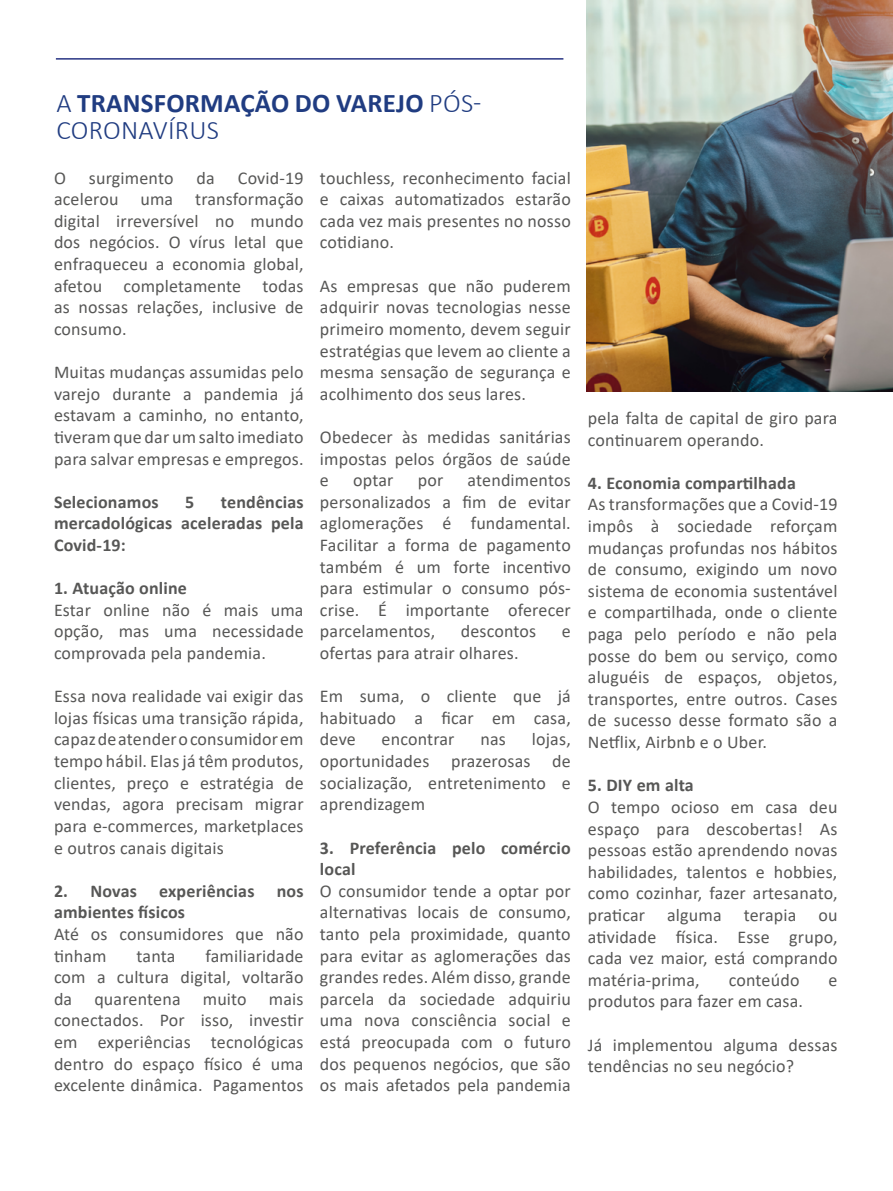
<style>
.page{position:relative;width:893px;height:1191px;background:#fff}
.page>*{position:absolute;margin:0;border:0;box-sizing:border-box;transform-origin:0 0}
.t1{font:700 27px/27px "Calibri";letter-spacing:.01em;color:#203c81}
.t2{font:18px/21.6px "Calibri";letter-spacing:.01em;color:#575756;text-align:justify}
.t3{font:700 18px/21.6px "Calibri";letter-spacing:.01em;color:#575756}
.s1{font-weight:300}
</style>
<div class="page">
<hr style="left:56px;top:58px;width:507px;height:2px;background:#283583">
<img style="left:587px;top:0;width:306px;height:391px">
<h1 class="t1" style="left:56px;top:89px;width:426px"><span class="s1">A</span> TRANSFORMAÇÃO DO VAREJO <span class="s1">PÓS-<br>CORONAVÍRUS</span></h1>
<p class="t2" style="left:54px;top:166px;width:13px">O</p>
<p class="t2" style="left:89px;top:166px;width:86px">surgimento</p>
<p class="t2" style="left:197px;top:166px;width:20px">da</p>
<p class="t2" style="left:320px;top:166px;width:252px">touchless, reconhecimento facial e caixas automatizados estarão cada vez mais presentes no nosso cotidiano.</p>
<p class="t2" style="left:320px;top:274px;width:252px">As empresas que não puderem adquirir novas tecnologias nesse primeiro momento, devem seguir estratégias que levem ao cliente a mesma sensação de segurança e acolhimento dos seus lares.</p>
<p class="t2" style="left:320px;top:426px;width:252px">Obedecer às medidas sanitárias impostas pelos órgãos de saúde e</p>
<p class="t2" style="left:54px;top:166px;width:251px;text-indent:184px">Covid-19 acelerou uma transformação digital irreversível no mundo dos negócios. O vírus letal que enfraqueceu a economia global, afetou completamente todas as nossas relações, inclusive de consumo.</p>
<p class="t2" style="left:54px;top:361px;width:251px">Muitas mudanças assumidas pelo varejo durante a pandemia já estavam a caminho, no entanto, tiveram que dar um salto imediato para salvar empresas e empregos.</p>
<p class="t3" style="left:54px;top:491px;width:106px">Selecionamos</p>
<p class="t3" style="left:185px;top:491px;width:11px">5</p>
<p class="t2" style="left:320px;top:469px;width:252px;text-indent:148px">atendimentos personalizados a fim de evitar aglomerações é fundamental.<br>Facilitar a forma de pagamento também é um forte incentivo para estimular o consumo pós&shy;crise. É importante oferecer parcelamentos,</p>
<p class="t2" style="left:353px;top:469px;width:42px">optar</p>
<p class="t2" style="left:418px;top:469px;width:27px">por</p>
<p class="t3" style="left:54px;top:491px;width:251px;text-align:justify;text-indent:167px">tendências mercadológicas aceleradas pela Covid-19:</p>
<p class="t3" style="left:54px;top:577px;width:135px">1. Atuação online</p>
<p class="t2" style="left:54px;top:598px;width:251px">Estar online não é mais uma opção, mas uma necessidade comprovada pela pandemia.</p>
<p class="t2" style="left:54px;top:685px;width:251px">Essa nova realidade vai exigir das lojas físicas uma transição rápida, capaz de atender o consumidor em tempo hábil. Elas já têm produtos, clientes, preço e estratégia de vendas, agora precisam migrar para e-commerces, marketplaces e outros canais digitais</p>
<p class="t3" style="left:54px;top:879px;width:251px">2. Novas experiências nos ambientes físicos</p>
<p class="t2" style="left:54px;top:922px;width:251px">Até os consumidores que não tinham</p>
<p class="t2" style="left:461px;top:620px;width:77px">descontos</p>
<p class="t2" style="left:562px;top:620px;width:10px">e</p>
<p class="t2" style="left:320px;top:642px;width:200px">ofertas para atrair olhares.</p>
<p class="t2" style="left:320px;top:685px;width:252px">Em suma, o cliente que já habituado a ficar em casa, deve</p>
<p class="t2" style="left:320px;top:728px;width:252px;text-indent:212px">lojas, oportunidades prazerosas de socialização, entretenimento e aprendizagem</p>
<p class="t3" style="left:320px;top:836px;width:252px">3. Preferência pelo comércio local</p>
<p class="t2" style="left:320px;top:879px;width:252px">O consumidor tende a optar por alternativas locais de consumo, tanto pela proximidade, quanto para evitar as aglomerações das grandes redes. Além disso, grande parcela da sociedade adquiriu uma nova consciência social e está preocupada com o futuro dos pequenos negócios, que são os mais afetados pela pandemia</p>
<p class="t2" style="left:382px;top:728px;width:74px">encontrar</p>
<p class="t2" style="left:480px;top:728px;width:27px">nas</p>
<p class="t2" style="left:54px;top:944px;width:251px;text-indent:151px">familiaridade com a cultura digital, voltarão da quarentena muito mais conectados. Por isso, investir em experiências tecnológicas dentro do espaço físico é uma excelente dinâmica. Pagamentos</p>
<p class="t2" style="left:137px;top:944px;width:40px">tanta</p>
<p class="t2" style="left:588px;top:407px;width:251px">pela falta de capital de giro para continuarem operando.</p>
<p class="t3" style="left:588px;top:472px;width:209px">4. Economia compartilhada</p>
<p class="t2" style="left:588px;top:493px;width:251px">As transformações que a Covid-19 impôs à sociedade reforçam mudanças profundas nos hábitos de consumo, exigindo um novo sistema de economia sustentável e compartilhada, onde o cliente paga pelo período e não pela posse do bem ou serviço, como aluguéis de espaços, objetos, transportes, entre outros. Cases de sucesso desse formato são a Netflix, Airbnb e o Uber.</p>
<p class="t3" style="left:588px;top:774px;width:107px">5. DIY em alta</p>
<p class="t2" style="left:588px;top:795px;width:251px">O tempo ocioso em casa deu espaço para descobertas! As pessoas estão aprendendo novas habilidades, talentos e hobbies, como cozinhar, fazer artesanato, praticar alguma terapia ou atividade física. Esse grupo, cada vez maior, está comprando matéria-prima,</p>
<p class="t2" style="left:729px;top:968px;width:72px">conteúdo</p>
<p class="t2" style="left:828px;top:968px;width:10px">e</p>
<p class="t2" style="left:588px;top:990px;width:217px">produtos para fazer em casa.</p>
<p class="t2" style="left:588px;top:1033px;width:251px">Já implementou alguma dessas tendências no seu negócio?</p>
</div>
